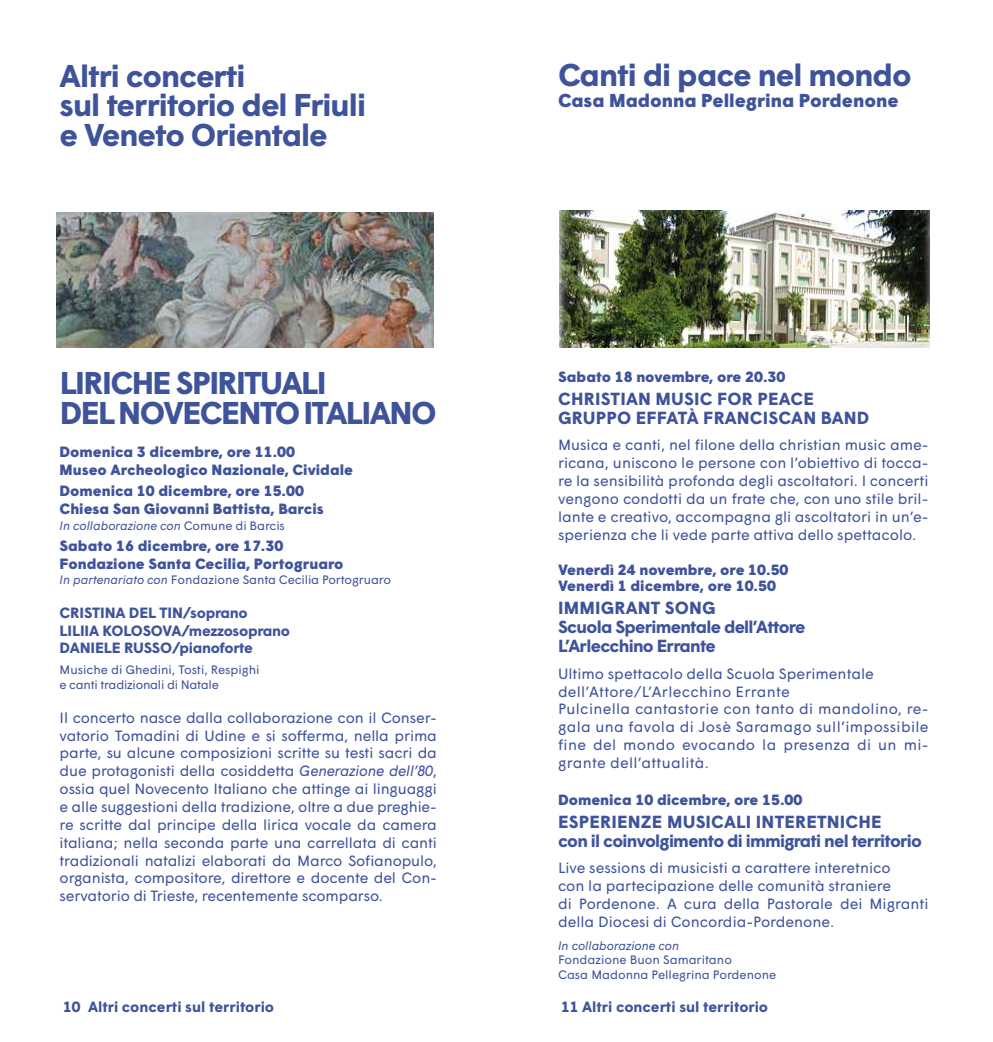
<style>
.page{position:relative;width:993px;height:1042px;background:#fff}
.page>*{position:absolute;margin:0;border:0;box-sizing:border-box;transform-origin:0 0}
.t1{font:700 31.5px/29.8px "Wigrum";letter-spacing:-.04em;color:#3f539b}
.t2{font:900 18.72px "Wigrum";color:#3f539b}
.t3{font:700 17.5px/19.2px "Wigrum";letter-spacing:-.03em;color:#3f539b}
.t4{font:700 17.5px/19.2px "Wigrum";letter-spacing:.01em;color:#3f539b}
.t5{font:14.88px/17.8px "Wigrum";color:#3f539b;text-align:justify}
.t6{font:900 14.88px/17.8px "Wigrum";color:#3f539b}
.t7{font:14.88px/17.8px "Wigrum";letter-spacing:.02em;color:#3f539b}
.t8{font:700 14.88px/17.8px "Wigrum";letter-spacing:-.01em;color:#3f539b}
.t9{font:12.25px/14.7px "Wigrum";color:#3f539b}
.t10{font:italic 12.25px "Wigrum";color:#3f539b}
.s1{font-style:normal}
.s2{font-style:italic}
</style>
<div class="page">
<img style="left:559px;top:211px;width:370px;height:136px">
<img style="left:56px;top:212px;width:377px;height:135px">
<h1 class="t1" style="left:60px;top:58px;width:308px">Altri concerti<br>sul territorio del Friuli e Veneto Orientale</h1>
<h1 class="t1" style="left:60px;top:366px;width:378px">LIRICHE SPIRITUALI<br>DEL NOVECENTO ITALIANO</h1>
<p class="t6" style="left:60px;top:442px;width:295px">Domenica 3 dicembre, ore 11.00<br>Museo Archeologico Nazionale, Cividale</p>
<p class="t6" style="left:60px;top:481px;width:265px">Domenica 10 dicembre, ore 15.00<br>Chiesa San Giovanni Battista, Barcis</p>
<p class="t10" style="left:60px;top:516px;width:227px">In collaborazione con <span class="s1">Comune di Barcis</span></p>
<p class="t6" style="left:60px;top:535px;width:285px">Sabato 16 dicembre, ore 17.30<br>Fondazione Santa Cecilia, Portogruaro</p>
<p class="t9" style="left:60px;top:572px;width:333px"><span class="s2">In partenariato con</span> Fondazione Santa Cecilia Portogruaro</p>
<p class="t8" style="left:60px;top:602px;width:232px">CRISTINA DEL TIN/soprano<br>LILIIA KOLOSOVA/mezzosoprano<br>DANIELE RUSSO/pianoforte</p>
<p class="t9" style="left:60px;top:662px;width:201px">Musiche di Ghedini, Tosti, Respighi e canti tradizionali di Natale</p>
<p class="t5" style="left:60px;top:707px;width:379px">Il concerto nasce dalla collaborazione con il Conser&shy;vatorio Tomadini di Udine e si sofferma, nella prima parte, su alcune composizioni scritte su testi sacri da due protagonisti della cosiddetta <span class="s2">Generazione dell’80</span>, ossia quel Novecento Italiano che attinge ai linguaggi e alle suggestioni della tradizione, oltre a due preghie&shy;re scritte dal principe della lirica vocale da camera italiana; nella seconda parte una carrellata di canti tradizionali natalizi elaborati da Marco Sofianopulo, organista, compositore, direttore e docente del Con&shy;servatorio di Trieste, recentemente scomparso.</p>
<h1 class="t1" style="left:558px;top:57px;width:355px">Canti di pace nel mondo</h1>
<p class="t2" style="left:558px;top:86px;width:342px">Casa Madonna Pellegrina Pordenone</p>
<p class="t6" style="left:558px;top:367px;width:229px">Sabato 18 novembre, ore 20.30</p>
<p class="t4" style="left:558px;top:388px;width:313px">CHRISTIAN MUSIC FOR PEACE<br>GRUPPO EFFATÀ FRANCISCAN BAND</p>
<p class="t5" style="left:558px;top:435px;width:372px">Musica e canti, nel filone della christian music ame&shy;ricana, uniscono le persone con l’obiettivo di tocca&shy;re la sensibilità profonda degli ascoltatori. I concerti vengono condotti da un frate che, con uno stile bril&shy;lante e creativo, accompagna gli ascoltatori in un’e&shy;sperienza che li vede parte attiva dello spettacolo.</p>
<p class="t6" style="left:558px;top:561px;width:232px;line-height:15.8px">Venerdì 24 novembre, ore 10.50<br>Venerdì 1 dicembre, ore 10.50</p>
<p class="t3" style="left:558px;top:597px;width:249px">IMMIGRANT SONG<br>Scuola Sperimentale dell’Attore<br>L’Arlecchino Errante</p>
<p class="t7" style="left:558px;top:663px;width:372px">Ultimo spettacolo della Scuola Sperimentale dell’Attore/L’Arlecchino Errante<br>Pulcinella cantastorie con tanto di mandolino, re&shy;gala una favola di Josè Saramago sull’impossibile fine del mondo evocando la presenza di un mi&shy;grante dell’attualità.</p>
<p class="t6" style="left:558px;top:790px;width:246px">Domenica 10 dicembre, ore 15.00</p>
<p class="t3" style="left:558px;top:811px;width:365px">ESPERIENZE MUSICALI INTERETNICHE<br>con il coinvolgimento di immigrati nel territorio</p>
<p class="t5" style="left:558px;top:858px;width:372px;text-align:left">Live sessions di musicisti a carattere interetnico<br>con la partecipazione delle comunità straniere<br>di Pordenone. A cura della Pastorale dei Migranti della Diocesi di Concordia-Pordenone.</p>
<p class="t10" style="left:558px;top:936px;width:123px">In collaborazione con</p>
<p class="t9" style="left:558px;top:952px;width:220px">Fondazione Buon Samaritano<br>Casa Madonna Pellegrina Pordenone</p>
<p class="t8" style="left:63px;top:997px;width:212px">10 Altri concerti sul territorio</p>
<p class="t8" style="left:561px;top:997px;width:209px">11 Altri concerti sul territorio</p>
</div>
